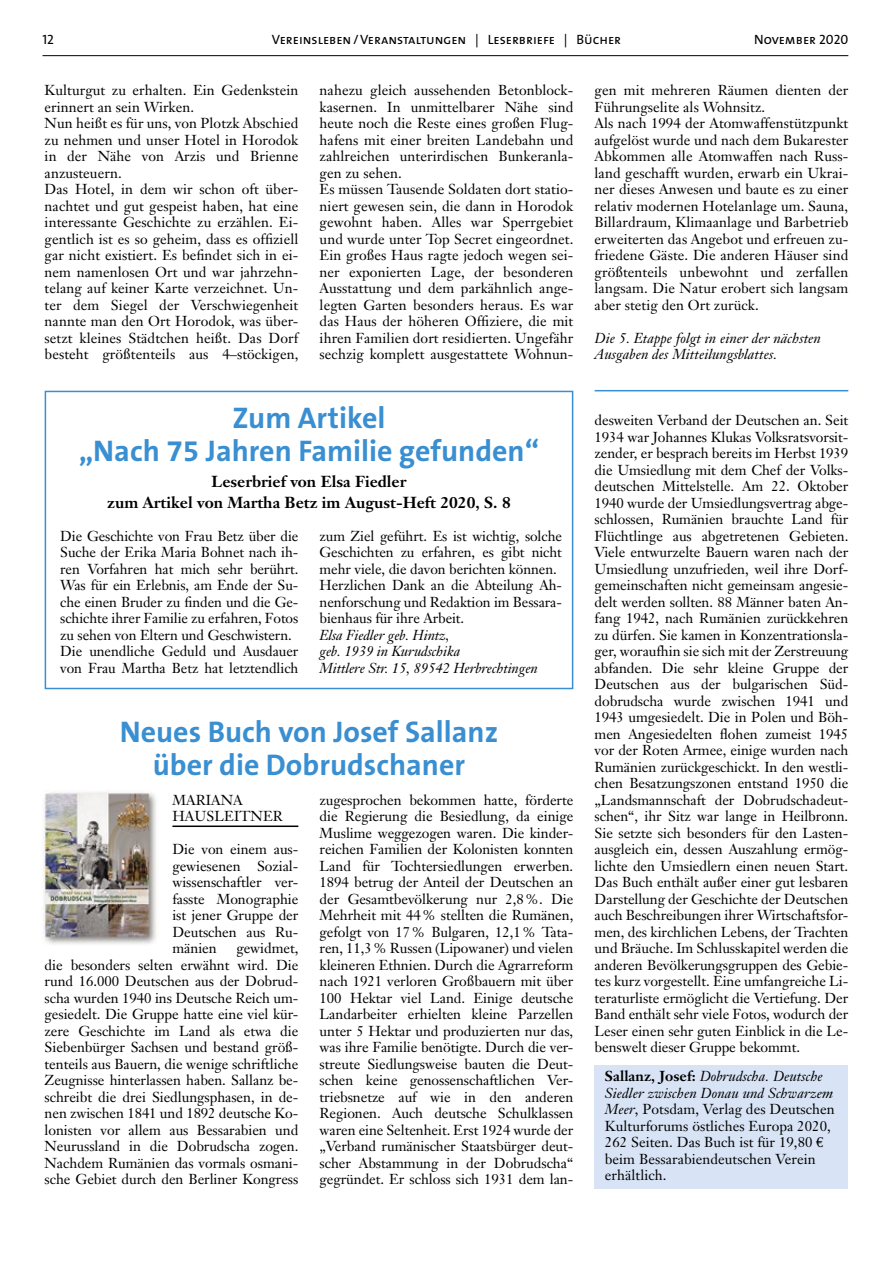
<style>
.page{position:relative;width:893px;height:1263px;background:#fff}
.page>*{position:absolute;margin:0;border:0;box-sizing:border-box;transform-origin:0 0}
.t1{font:700 30px/33px "The Sans B7";color:#398fd1;text-align:center}
.t2{font:700 15.75px/21px "Janson Text";color:#000;text-align:center}
.t3{font:14.25px/16.5px "Janson Text";letter-spacing:-.005em;color:#000}
.t4{font:italic 14.25px/16.5px "Janson Text";letter-spacing:-.005em;color:#000}
.t5{font:13.5px "The Sans Caps";color:#000}
.s1{font-weight:700}
.s2{font-style:italic}
.s3{font-family:"Euro Serif"}
</style>
<div class="page">
<hr style="left:43px;top:55px;width:805px;height:1px;background:#000">
<div style="left:595px;top:1064px;width:253px;height:124px;background:#d8e4f5"></div>
<hr style="left:172px;top:825px;width:126px;height:2px;background:#000">
<img style="left:41px;top:791px;width:116px;height:153px">
<div style="left:45px;top:391px;width:528px;height:298px;border:2px solid #398fd1"></div>
<hr style="left:595px;top:390px;width:253px;height:1px;background:#398fd1">
<p class="t5" style="left:43px;top:28px;width:13px">12</p>
<p class="t5" style="left:272px;top:28px;width:351px">Vereinsleben/Veranstaltungen | Leserbriefe | Bücher</p>
<p class="t5" style="left:754px;top:28px;width:96px">November 2020</p>
<p class="t3" style="left:45px;top:82px;width:255px">Kulturgut zu erhalten. Ein Gedenkstein erinnert an sein Wirken.<br>Nun heißt es für uns, von Plotzk Abschied zu nehmen und unser Hotel in Horodok in der Nähe von Arzis und Brienne anzusteuern.<br>Das Hotel, in dem wir schon oft über&shy;nachtet und gut gespeist haben, hat eine interessante Geschichte zu erzählen. Ei&shy;gentlich ist es so geheim, dass es offiziell gar nicht existiert. Es befindet sich in ei&shy;nem namenlosen Ort und war jahrzehn&shy;telang auf keiner Karte verzeichnet. Un&shy;ter dem Siegel der Verschwiegenheit nannte man den Ort Horodok, was über&shy;setzt kleines Städtchen heißt. Das Dorf besteht größtenteils aus 4–stöckigen,</p>
<p class="t3" style="left:320px;top:82px;width:255px">nahezu gleich aussehenden Betonblock&shy;kasernen. In unmittelbarer Nähe sind heute noch die Reste eines großen Flug&shy;hafens mit einer breiten Landebahn und zahlreichen unterirdischen Bunkeranla&shy;gen zu sehen.<br>Es müssen Tausende Soldaten dort statio&shy;niert gewesen sein, die dann in Horodok gewohnt haben. Alles war Sperrgebiet und wurde unter Top Secret eingeordnet.<br>Ein großes Haus ragte jedoch wegen sei&shy;ner exponierten Lage, der besonderen Ausstattung und dem parkähnlich ange&shy;legten Garten besonders heraus. Es war das Haus der höheren Offiziere, die mit ihren Familien dort residierten. Ungefähr sechzig komplett ausgestattete Wohnun-</p>
<p class="t3" style="left:595px;top:82px;width:255px">gen mit mehreren Räumen dienten der Führungselite als Wohnsitz.<br>Als nach 1994 der Atomwaffenstützpunkt aufgelöst wurde und nach dem Bukarester Abkommen alle Atomwaffen nach Russ&shy;land geschafft wurden, erwarb ein Ukrai&shy;ner dieses Anwesen und baute es zu einer relativ modernen Hotelanlage um. Sauna, Billardraum, Klimaanlage und Barbetrieb erweiterten das Angebot und erfreuen zu&shy;friedene Gäste. Die anderen Häuser sind größtenteils unbewohnt und zerfallen langsam. Die Natur erobert sich langsam aber stetig den Ort zurück.</p>
<p class="t4" style="left:595px;top:330px;width:228px">Die 5. Etappe folgt in einer der nächsten<br>Ausgaben des Mitteilungsblattes.</p>
<h1 class="t1" style="left:79px;top:403px;width:462px">Zum Artikel<br>„Nach 75 Jahren Familie gefunden“</h1>
<p class="t2" style="left:107px;top:470px;width:405px">Leserbrief von Elsa Fiedler<br>zum Artikel von Martha Betz im August-Heft 2020, S. 8</p>
<p class="t3" style="left:320px;top:527px;width:244px">zum Ziel geführt. Es ist wichtig, solche Geschichten zu erfahren, es gibt nicht mehr viele, die davon berichten können.<br>Herzlichen Dank an die Abteilung Ah&shy;nenforschung und Redaktion im Bessara&shy;bienhaus für ihre Arbeit.</p>
<p class="t4" style="left:320px;top:627px;width:220px">Elsa Fiedler geb. Hintz,<br>geb. 1939 in Kurudschika<br>Mittlere Str. 15, 89542 Herbrechtingen</p>
<p class="t3" style="left:60px;top:527px;width:240px">Die Geschichte von Frau Betz über die Suche der Erika Maria Bohnet nach ih&shy;ren Vorfahren hat mich sehr berührt.<br>Was für ein Erlebnis, am Ende der Su&shy;che einen Bruder zu finden und die Ge&shy;schichte ihrer Familie zu erfahren, Fotos zu sehen von Eltern und Geschwistern.<br>Die unendliche Geduld und Ausdauer von Frau Martha Betz hat letztendlich</p>
<h1 class="t1" style="left:120px;top:716px;width:380px">Neues Buch von Josef Sallanz über die Dobrudschaner</h1>
<p class="t3" style="left:320px;top:791px;width:255px;text-align:justify">zugesprochen bekommen hatte, förderte die Regierung die Besiedlung, da einige Muslime weggezogen waren. Die kinder&shy;reichen Familien der Kolonisten konnten Land für Tochtersiedlungen erwerben.<br>1894 betrug der Anteil der Deutschen an der Gesamtbevölkerung nur 2,8%. Die Mehrheit mit 44% stellten die Rumänen, gefolgt von 17% Bulgaren, 12,1% Tata&shy;ren, 11,3% Russen (Lipowaner) und vielen kleineren Ethnien. Durch die Agrarreform nach 1921 verloren Großbauern mit über 100 Hektar viel Land. Einige deutsche Landarbeiter erhielten kleine Parzellen unter 5 Hektar und produzierten nur das, was ihre Familie benötigte. Durch die ver&shy;streute Siedlungsweise bauten die Deut&shy;schen keine genossenschaftlichen Ver&shy;triebsnetze auf wie in den anderen Regionen. Auch deutsche Schulklassen waren eine Seltenheit. Erst 1924 wurde der „Verband rumänischer Staatsbürger deut&shy;scher Abstammung in der Dobrudscha“ gegründet. Er schloss sich 1931 dem lan-</p>
<p class="t3" style="left:172px;top:791px;width:112px">MARIANA<br>HAUSLEITNER</p>
<p class="t3" style="left:172px;top:841px;width:127px;text-align:justify">Die von einem aus&shy;gewiesenen Sozial&shy;wissenschaftler ver&shy;fasste Monographie ist jener Gruppe der Deutschen aus Ru&shy;mänien</p>
<p class="t3" style="left:45px;top:940px;width:255px;text-align:justify;text-indent:192px">gewidmet, die besonders selten erwähnt wird. Die rund 16.000 Deutschen aus der Dobrud&shy;scha wurden 1940 ins Deutsche Reich um&shy;gesiedelt. Die Gruppe hatte eine viel kür&shy;zere Geschichte im Land als etwa die Siebenbürger Sachsen und bestand größ&shy;tenteils aus Bauern, die wenige schriftliche Zeugnisse hinterlassen haben. Sallanz be&shy;schreibt die drei Siedlungsphasen, in de&shy;nen zwischen 1841 und 1892 deutsche Ko&shy;lonisten vor allem aus Bessarabien und Neurussland in die Dobrudscha zogen.<br>Nachdem Rumänien das vormals osmani&shy;sche Gebiet durch den Berliner Kongress</p>
<p class="t3" style="left:595px;top:412px;width:255px">desweiten Verband der Deutschen an. Seit 1934 war Johannes Klukas Volksratsvorsit&shy;zender, er besprach bereits im Herbst 1939 die Umsiedlung mit dem Chef der Volks&shy;deutschen Mittelstelle. Am 22. Oktober 1940 wurde der Umsiedlungsvertrag abge&shy;schlossen, Rumänien brauchte Land für Flüchtlinge aus abgetretenen Gebieten.<br>Viele entwurzelte Bauern waren nach der Umsiedlung unzufrieden, weil ihre Dorf&shy;gemeinschaften nicht gemeinsam angesie&shy;delt werden sollten. 88 Männer baten An&shy;fang 1942, nach Rumänien zurückkehren zu dürfen. Sie kamen in Konzentrationsla&shy;ger, woraufhin sie sich mit der Zerstreuung abfanden. Die sehr kleine Gruppe der Deutschen aus der bulgarischen Süd&shy;dobrudscha wurde zwischen 1941 und 1943 umgesiedelt. Die in Polen und Böh&shy;men Angesiedelten flohen zumeist 1945 vor der Roten Armee, einige wurden nach Rumänien zurückgeschickt. In den westli&shy;chen Besatzungszonen entstand 1950 die „Landsmannschaft der Dobrudschadeut&shy;schen“, ihr Sitz war lange in Heilbronn.<br>Sie setzte sich besonders für den Lasten&shy;ausgleich ein, dessen Auszahlung ermög&shy;lichte den Umsiedlern einen neuen Start.<br>Das Buch enthält außer einer gut lesbaren Darstellung der Geschichte der Deutschen auch Beschreibungen ihrer Wirtschaftsfor&shy;men, des kirchlichen Lebens, der Trachten und Bräuche. Im Schlusskapitel werden die anderen Bevölkerungsgruppen des Gebie&shy;tes kurz vorgestellt. Eine umfangreiche Li&shy;teraturliste ermöglicht die Vertiefung. Der Band enthält sehr viele Fotos, wodurch der Leser einen sehr guten Einblick in die Le&shy;benswelt dieser Gruppe bekommt.</p>
<p class="t3" style="left:605px;top:1068px;width:231px"><span class="s1">Sallanz, Josef:</span> <span class="s2">Dobrudscha. Deutsche Siedler zwischen Donau und Schwarzem Meer</span>, Potsdam, Verlag des Deutschen Kulturforums östliches Europa 2020, 262 Seiten. Das Buch ist für 19,80 <span class="s3">€ </span>beim Bessarabiendeutschen Verein erhältlich.</p>
</div>
